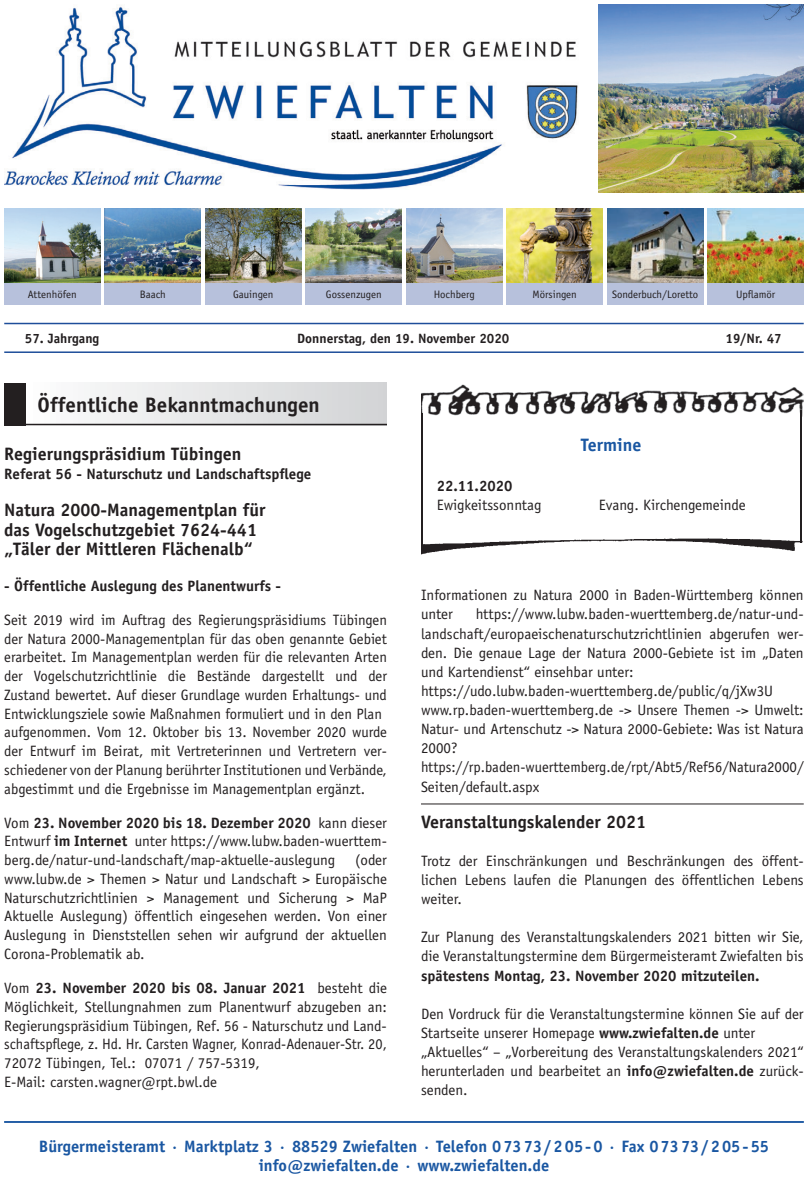
<style>
.page{position:relative;width:808px;height:1178px;background:#fff}
.page>*{position:absolute;margin:0;border:0;box-sizing:border-box;transform-origin:0 0}
.t1{font:700 21px "Officina Sans";color:#231f20}
.t2{font:700 18px/19.5px "Officina Sans";color:#231f20}
.t3{font:700 18px "Officina Sans";color:#1a57a2}
.t4{font:700 16.5px/19.5px "Officina Sans";color:#1a57a2;text-align:center}
.t5{font:15px/19.2px "Officina Sans";color:#231f20}
.t6{font:700 15px "Officina Sans";color:#231f20}
.t7{font:700 13.5px "Officina Sans";color:#231f20}
.t8{font:10.8px "Officina Sans";color:#231f20}
.s1{font-weight:700}
</style>
<div class="page">
<hr style="left:421px;top:414px;width:2px;height:139px;background:#231f20">
<hr style="left:800px;top:410px;width:2px;height:132px;background:#231f20">
<img style="left:421px;top:384px;width:383px;height:33px">
<svg style="left:800px;top:410px;width:2px;height:7px"></svg>
<img style="left:421px;top:538px;width:381px;height:17px">
<hr style="left:4px;top:1121px;width:800px;height:2px;background:#1a57a2">
<svg style="left:26px;top:383px;width:361px;height:41px"></svg>
<div style="left:4px;top:383px;width:22px;height:42px;background:#231f20"></div>
<hr style="left:4px;top:424px;width:383px;height:1px;background:#231f20">
<hr style="left:421px;top:804px;width:383px;height:1px;background:#231f20">
<div style="left:4px;top:324px;width:800px;height:29px;border:2px solid #fff"></div>
<img style="left:4px;top:6px;width:574px;height:184px">
<img style="left:4px;top:208px;width:96px;height:75px">
<img style="left:105px;top:208px;width:96px;height:75px">
<img style="left:205px;top:208px;width:96px;height:75px">
<img style="left:306px;top:208px;width:96px;height:75px">
<img style="left:406px;top:208px;width:96px;height:75px">
<img style="left:507px;top:208px;width:96px;height:75px">
<img style="left:607px;top:208px;width:96px;height:75px">
<img style="left:708px;top:208px;width:96px;height:75px">
<div style="left:4px;top:283px;width:96px;height:21px;background:#b7c1dc"></div>
<div style="left:205px;top:283px;width:96px;height:21px;background:#b7c1dc"></div>
<div style="left:306px;top:283px;width:96px;height:21px;background:#b7c1dc"></div>
<div style="left:607px;top:283px;width:96px;height:21px;background:#b7c1dc"></div>
<div style="left:708px;top:283px;width:96px;height:21px;background:#b7c1dc"></div>
<div style="left:507px;top:283px;width:96px;height:21px;background:#b7c1dc"></div>
<div style="left:406px;top:283px;width:96px;height:21px;background:#b7c1dc"></div>
<div style="left:105px;top:283px;width:96px;height:21px;background:#b7c1dc"></div>
<hr style="left:4px;top:323px;width:800px;height:1px;background:#1e4e9a">
<hr style="left:4px;top:351px;width:800px;height:2px;background:#1e4e9a">
<img style="left:598px;top:4px;width:206px;height:188px">
<p class="t8" style="left:28px;top:288px;width:50px">Attenhöfen</p>
<p class="t8" style="left:140px;top:288px;width:28px">Baach</p>
<p class="t8" style="left:233px;top:288px;width:42px">Gauingen</p>
<p class="t8" style="left:326px;top:288px;width:57px">Gossenzugen</p>
<p class="t8" style="left:434px;top:288px;width:42px">Hochberg</p>
<p class="t8" style="left:532px;top:288px;width:46px">Mörsingen</p>
<p class="t8" style="left:612px;top:288px;width:88px">Sonderbuch/Loretto</p>
<p class="t8" style="left:736px;top:288px;width:41px">Upflamör</p>
<p class="t7" style="left:25px;top:330px;width:76px">57. Jahrgang</p>
<p class="t7" style="left:297px;top:330px;width:214px">Donnerstag, den 19. November 2020</p>
<p class="t7" style="left:725px;top:330px;width:58px">19/Nr. 47</p>
<h1 class="t1" style="left:38px;top:392px;width:284px">Öffentliche Bekanntmachungen</h1>
<p class="t2" style="left:4px;top:444px;width:239px">Regierungspräsidium Tübingen</p>
<p class="t6" style="left:4px;top:464px;width:309px">Referat 56 - Naturschutz und Landschaftspflege</p>
<p class="t2" style="left:4px;top:500px;width:263px">Natura 2000-Managementplan für das Vogelschutzgebiet 7624-441 „Täler der Mittleren Flächenalb“</p>
<p class="t6" style="left:4px;top:576px;width:278px">- Öffentliche Auslegung des Planentwurfs -</p>
<p class="t5" style="left:4px;top:610px;width:384px;line-height:18.8px">Seit 2019 wird im Auftrag des Regierungspräsidiums Tübingen der Natura 2000-Managementplan für das oben genannte Gebiet erarbeitet. Im Managementplan werden für die relevanten Arten der Vogelschutzrichtlinie die Bestände dargestellt und der Zustand bewertet. Auf dieser Grundlage wurden Erhaltungs- und Entwicklungsziele sowie Maßnahmen formuliert und in den Plan aufgenommen. Vom 12. Oktober bis 13. November 2020 wurde der Entwurf im Beirat, mit Vertreterinnen und Vertretern ver&shy;schiedener von der Planung berührter Institutionen und Verbände, abgestimmt und die Ergebnisse im Managementplan ergänzt.</p>
<p class="t5" style="left:4px;top:813px;width:384px;line-height:18.8px;text-align:justify">Vom <span class="s1">23. November 2020 bis 18. Dezember 2020</span> kann dieser Entwurf <span class="s1">im Internet</span> unter https://www.lubw.baden-wuerttem&shy;berg.de/natur-und-landschaft/map-aktuelle-auslegung</p>
<p class="t5" style="left:4px;top:851px;width:384px;text-align:justify;text-indent:351px">(oder www.lubw.de &gt; Themen &gt; Natur und Landschaft &gt; Europäische Naturschutzrichtlinien &gt; Management und Sicherung &gt; MaP Aktuelle Auslegung) öffentlich eingesehen werden. Von einer Auslegung in Dienststellen sehen wir aufgrund der aktuellen Corona-Problematik ab.</p>
<p class="t5" style="left:4px;top:979px;width:384px;line-height:18.8px">Vom <span class="s1">23. November 2020 bis 08. Januar 2021</span> besteht die Möglichkeit, Stellungnahmen zum Planentwurf abzugeben an:<br>Regierungspräsidium Tübingen, Ref. 56 - Naturschutz und Land&shy;schaftspflege, z. Hd. Hr. Carsten Wagner, Konrad-Adenauer-Str. 20, 72072 Tübingen, Tel.: 07071 / 757-5319,<br>E-Mail: carsten.wagner@rpt.bwl.de</p>
<p class="t3" style="left:581px;top:433px;width:62px">Termine</p>
<p class="t6" style="left:437px;top:477px;width:77px">22.11.2020</p>
<p class="t5" style="left:437px;top:496px;width:106px">Ewigkeitssonntag</p>
<p class="t5" style="left:599px;top:496px;width:148px">Evang. Kirchengemeinde</p>
<p class="t5" style="left:421px;top:586px;width:384px">Informationen zu Natura 2000 in Baden-Württemberg können unter</p>
<p class="t5" style="left:421px;top:605px;width:384px;text-indent:55px">https://www.lubw.baden-wuerttemberg.de/natur-und&shy;landschaft/europaeischenaturschutzrichtlinien abgerufen wer&shy;den. Die genaue Lage der Natura 2000-Gebiete ist im „Daten und Kartendienst“ einsehbar unter: https://udo.lubw.baden-wuerttemberg.de/public/q/jXw3U www.rp.baden-wuerttemberg.de -&gt; Unsere Themen -&gt; Umwelt:<br>Natur- und Artenschutz -&gt; Natura 2000-Gebiete: Was ist Natura 2000? https://rp.baden-wuerttemberg.de/rpt/Abt5/Ref56/Natura2000/ Seiten/default.aspx</p>
<p class="t2" style="left:421px;top:811px;width:227px">Veranstaltungskalender 2021</p>
<p class="t5" style="left:421px;top:851px;width:384px;text-align:justify">Trotz der Einschränkungen und Beschränkungen des öffent&shy;lichen Lebens laufen die Planungen des öffentlichen Lebens weiter.</p>
<p class="t5" style="left:421px;top:928px;width:384px">Zur Planung des Veranstaltungskalenders 2021 bitten wir Sie, die Veranstaltungstermine dem Bürgermeisteramt Zwiefalten bis</p>
<p class="t6" style="left:421px;top:966px;width:340px">spätestens Montag, 23. November 2020 mitzuteilen.</p>
<p class="t5" style="left:421px;top:1004px;width:384px">Den Vordruck für die Veranstaltungstermine können Sie auf der Startseite unserer Homepage <span class="s1">www.zwiefalten.de</span> unter „Aktuelles“ – „Vorbereitung des Veranstaltungskalenders 2021“ herunterladen und bearbeitet an <span class="s1">info@zwiefalten.de</span> zurück&shy;senden.</p>
<p class="t4" style="left:39px;top:1136px;width:731px">Bürgermeisteramt · Marktplatz 3 · 88529 Zwiefalten · Telefon 0 73 73 / 2 05 - 0 · Fax 0 73 73 / 2 05 - 55 info@zwiefalten.de · www.zwiefalten.de</p>
</div>
